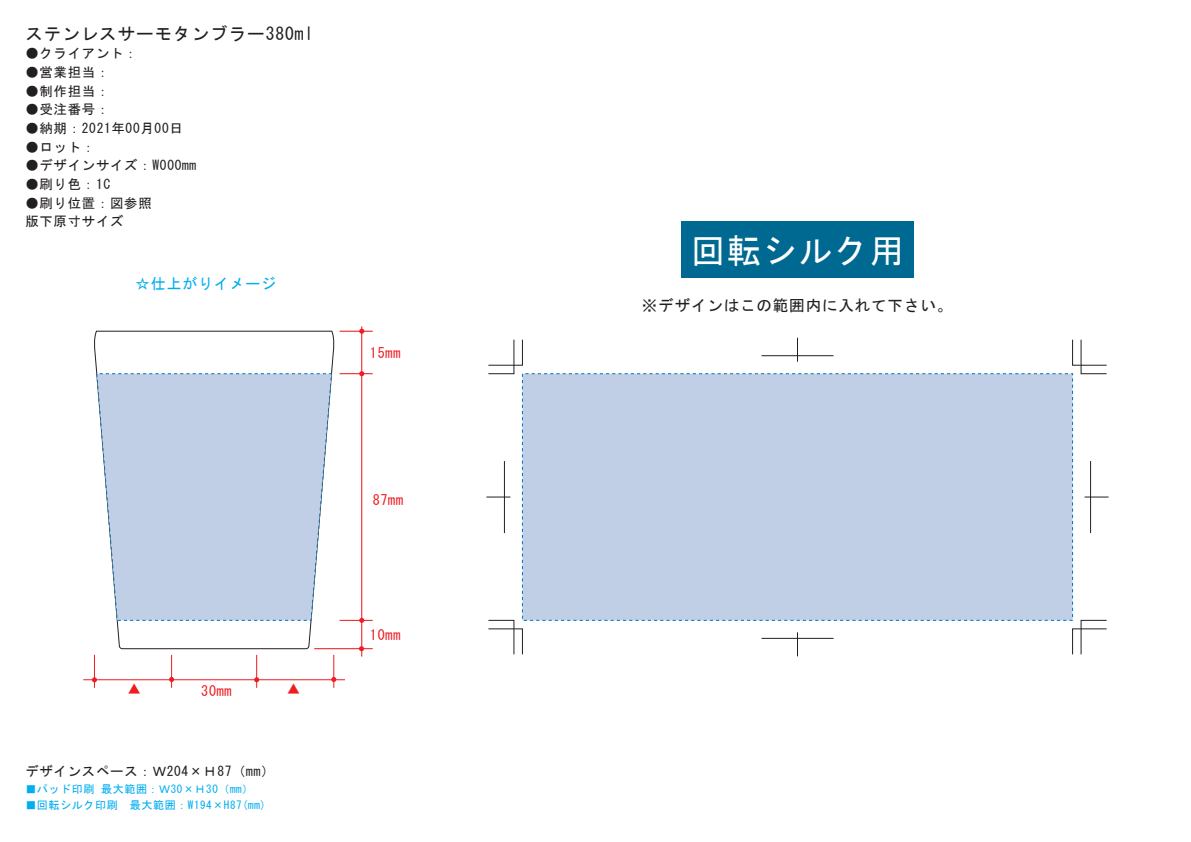
<style>
.page{position:relative;width:1191px;height:842px;background:#fff}
.page>*{position:absolute;margin:0;border:0;box-sizing:border-box;transform-origin:0 0}
.t1{font:34px "MS Gothic";letter-spacing:.05em;color:#fff}
.t2{font:17.6px "MS Gothic";letter-spacing:.05em;color:#231f20}
.t3{font:15.6px "MS Gothic";letter-spacing:.05em;color:#231f20}
.t4{font:15px "MS Gothic";letter-spacing:.05em;color:#00aeef}
.t5{font:14.2px "MS Gothic";letter-spacing:.05em;color:#ee1d23}
.t6{font:13.5px/18.6px "MS Gothic";letter-spacing:.05em;color:#231f20}
.t7{font:11.1px "MS Gothic";letter-spacing:.05em;color:#00aeef}
</style>
<div class="page">
<svg style="left:94px;top:330px;width:241px;height:319px"></svg>
<div style="left:522px;top:374px;width:550px;height:246px;background:#c0cfe5"></div>
<svg style="left:96px;top:373px;width:236px;height:248px;background:#c3d2e6"></svg>
<hr style="left:340px;top:331px;width:33px;height:1px;background:#ee1d23">
<hr style="left:340px;top:373px;width:33px;height:1px;background:#ee1d23">
<hr style="left:314px;top:648px;width:59px;height:1px;background:#ee1d23">
<hr style="left:340px;top:620px;width:33px;height:1px;background:#ee1d23">
<hr style="left:361px;top:327px;width:1px;height:329px;background:#ee1d23">
<svg style="left:359px;top:646px;width:5px;height:5px"></svg>
<svg style="left:359px;top:618px;width:5px;height:5px"></svg>
<svg style="left:359px;top:329px;width:5px;height:5px"></svg>
<svg style="left:359px;top:371px;width:5px;height:5px"></svg>
<hr style="left:333px;top:655px;width:1px;height:33px;background:#ee1d23">
<hr style="left:171px;top:655px;width:1px;height:33px;background:#ee1d23">
<hr style="left:256px;top:655px;width:1px;height:33px;background:#ee1d23">
<hr style="left:94px;top:655px;width:1px;height:33px;background:#ee1d23">
<hr style="left:83px;top:679px;width:262px;height:1px;background:#ee1d23">
<svg style="left:92px;top:677px;width:5px;height:5px"></svg>
<svg style="left:169px;top:677px;width:5px;height:5px"></svg>
<svg style="left:254px;top:677px;width:5px;height:5px"></svg>
<svg style="left:331px;top:677px;width:5px;height:5px"></svg>
<div style="left:681px;top:221px;width:232px;height:57px;background:#006991"></div>
<svg style="left:488px;top:620px;width:35px;height:35px"></svg>
<svg style="left:488px;top:339px;width:35px;height:35px"></svg>
<svg style="left:1072px;top:339px;width:34px;height:35px"></svg>
<svg style="left:1072px;top:620px;width:34px;height:35px"></svg>
<svg style="left:486px;top:497px;width:24px;height:1px"></svg>
<hr style="left:504px;top:461px;width:1px;height:72px;background:#231f20">
<svg style="left:1084px;top:497px;width:24px;height:1px"></svg>
<hr style="left:1090px;top:461px;width:1px;height:72px;background:#231f20">
<hr style="left:761px;top:356px;width:72px;height:1px;background:#231f20">
<svg style="left:797px;top:338px;width:1px;height:24px"></svg>
<hr style="left:761px;top:638px;width:72px;height:1px;background:#231f20">
<svg style="left:797px;top:632px;width:1px;height:24px"></svg>
<h2 class="t2" style="left:25px;top:25px;width:289px">ステンレスサーモタンブラー380ml</h2>
<p class="t6" style="left:25px;top:44px;width:114px">●クライアント：</p>
<p class="t6" style="left:25px;top:63px;width:86px">●営業担当：</p>
<p class="t6" style="left:25px;top:82px;width:86px">●制作担当：</p>
<p class="t6" style="left:25px;top:100px;width:86px">●受注番号：</p>
<p class="t6" style="left:25px;top:119px;width:159px">●納期：2021年00月00日</p>
<p class="t6" style="left:25px;top:137px;width:71px">●ロット：</p>
<p class="t6" style="left:25px;top:156px;width:172px">●デザインサイズ：W000mm</p>
<p class="t6" style="left:25px;top:175px;width:86px">●刷り色：1C</p>
<p class="t6" style="left:25px;top:193px;width:128px">●刷り位置：図参照版下原寸サイズ</p>
<p class="t4" style="left:135px;top:276px;width:143px">☆仕上がりイメージ</p>
<p class="t5" style="left:127px;top:682px;width:16px">▲</p>
<p class="t5" style="left:201px;top:684px;width:32px">30mm</p>
<p class="t5" style="left:286px;top:682px;width:16px">▲</p>
<p class="t6" style="left:25px;top:762px;width:251px">デザインスペース：Ｗ204×Ｈ87（mm）</p>
<p class="t7" style="left:25px;top:783px;width:229px">■パッド印刷 最大範囲：Ｗ30×Ｈ30（mm）</p>
<p class="t7" style="left:25px;top:800px;width:242px">■回転シルク印刷　最大範囲：W194×H87(mm)</p>
<p class="t5" style="left:370px;top:346px;width:32px">15mm</p>
<p class="t5" style="left:373px;top:493px;width:32px">87mm</p>
<p class="t5" style="left:370px;top:628px;width:32px">10mm</p>
<h1 class="t1" style="left:691px;top:234px;width:214px">回転シルク用</h1>
<p class="t3" style="left:642px;top:298px;width:312px">※デザインはこの範囲内に入れて下さい。</p>
</div>
